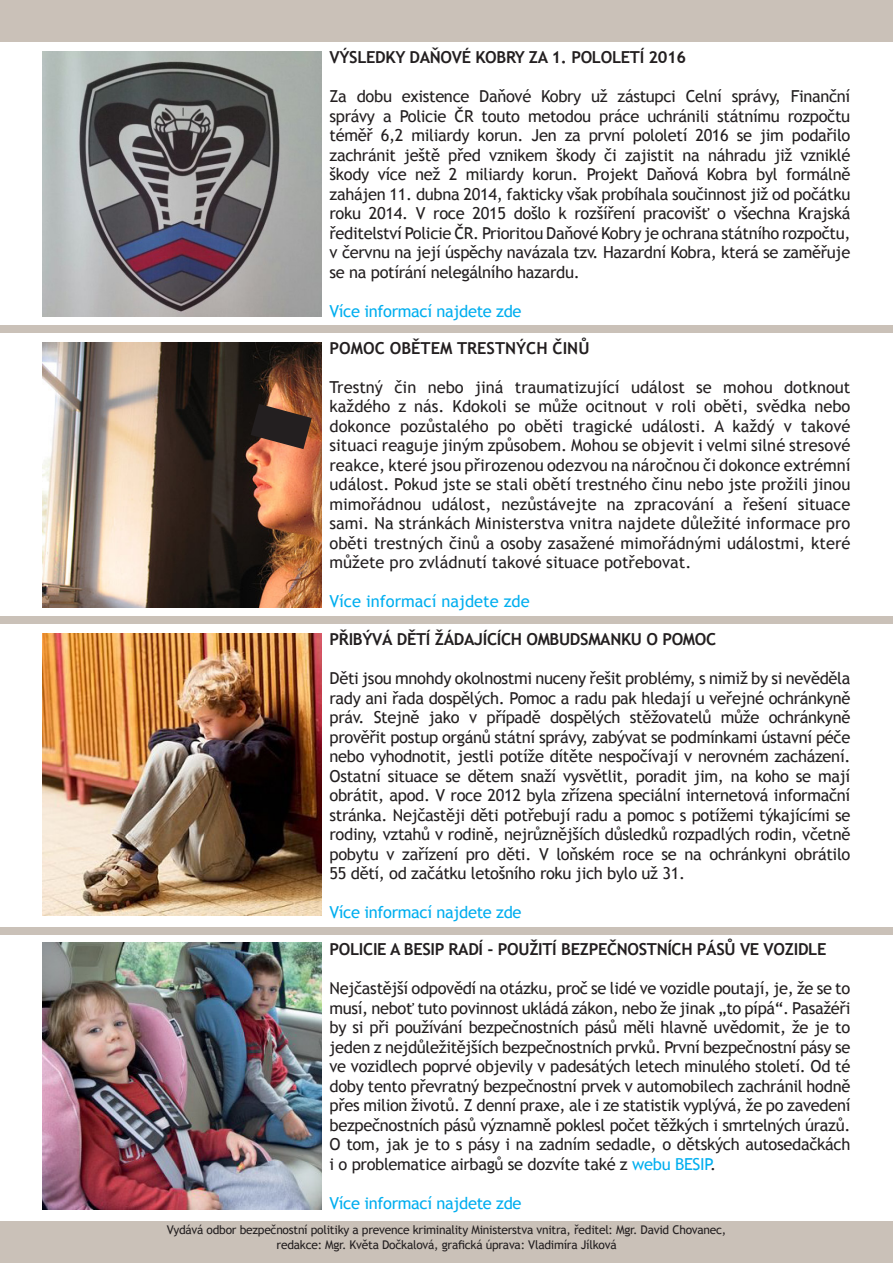
<style>
.page{position:relative;width:893px;height:1263px;background:#cac1b8}
.page>*{position:absolute;margin:0;border:0;box-sizing:border-box;transform-origin:0 0}
.Normální{font:16.5px/19.5px "Trebuchet MS";letter-spacing:-.02em;color:#231f20;text-align:justify}
.Normální-2{font:700 16.5px "Trebuchet MS";letter-spacing:-.02em;color:#231f20}
.Normální-3{font:16.5px "Trebuchet MS";letter-spacing:-.02em;color:#00aeef}
.Normální-4{font:700 16.5px "Trebuchet MS";color:#231f20}
.Normální-5{font:16.5px "Trebuchet MS";color:#00aeef}
.Normální-6{font:12px "Trebuchet MS";letter-spacing:-.02em;color:#231f20}
.s1{color:#00aeef}
</style>
<div class="page">
<div style="left:0;top:333px;width:893px;height:283px;background:#fff"></div>
<div style="left:0;top:624px;width:893px;height:303px;background:#fff"></div>
<img style="left:43px;top:343px;width:278px;height:264px">
<div style="left:0;top:43px;width:893px;height:282px;background:#fff"></div>
<img style="left:43px;top:51px;width:278px;height:265px">
<div style="left:0;top:935px;width:893px;height:285px;background:#fff"></div>
<img style="left:43px;top:942px;width:278px;height:268px">
<img style="left:43px;top:634px;width:278px;height:282px">
<svg style="left:251px;top:404px;width:61px;height:45px;background:#54382c"></svg>
<p class="Normální-2" style="left:330px;top:47px;width:358px">VÝSLEDKY DAŇOVÉ KOBRY ZA 1. POLOLETÍ 2016</p>
<p class="Normální" style="left:330px;top:87px;width:522px">Za dobu existence Daňové Kobry už zástupci Celní správy, Finanční správy a Policie ČR touto metodou práce uchránili státnímu rozpočtu téměř 6,2 miliardy korun. Jen za první pololetí 2016 se jim podařilo zachránit ještě před vznikem škody či zajistit na náhradu již vzniklé škody více než 2 miliardy korun. Projekt Daňová Kobra byl formálně zahájen 11. dubna 2014, fakticky však probíhala součinnost již od počátku roku 2014. V roce 2015 došlo k rozšíření pracovišť o všechna Krajská ředitelství Policie ČR. Prioritou Daňové Kobry je ochrana státního rozpočtu, v červnu na její úspěchy navázala tzv. Hazardní Kobra, která se zaměřuje se na potírání nelegálního hazardu.</p>
<p class="Normální-3" style="left:330px;top:301px;width:193px">Více informací najdete zde</p>
<p class="Normální-4" style="left:330px;top:338px;width:261px">POMOC OBĚTEM TRESTNÝCH ČINŮ</p>
<p class="Normální" style="left:330px;top:378px;width:522px">Trestný čin nebo jiná traumatizující událost se mohou dotknout každého z nás. Kdokoli se může ocitnout v roli oběti, svědka nebo dokonce pozůstalého po oběti tragické události. A každý v takové situaci reaguje jiným způsobem. Mohou se objevit i velmi silné stresové reakce, které jsou přirozenou odezvou na náročnou či dokonce extrémní událost. Pokud jste se stali obětí trestného činu nebo jste prožili jinou mimořádnou událost, nezůstávejte na zpracování a řešení situace sami. Na stránkách Ministerstva vnitra najdete důležité informace pro oběti trestných činů a osoby zasažené mimořádnými událostmi, které můžete pro zvládnutí takové situace potřebovat.</p>
<p class="Normální-5" style="left:330px;top:592px;width:202px">Více informací najdete zde</p>
<p class="Normální-2" style="left:330px;top:629px;width:388px">PŘIBÝVÁ DĚTÍ ŽÁDAJÍCÍCH OMBUDSMANKU O POMOC</p>
<p class="Normální" style="left:330px;top:669px;width:522px">Děti jsou mnohdy okolnostmi nuceny řešit problémy, s nimiž by si nevěděla rady ani řada dospělých. Pomoc a radu pak hledají u veřejné ochránkyně práv. Stejně jako v případě dospělých stěžovatelů může ochránkyně prověřit postup orgánů státní správy, zabývat se podmínkami ústavní péče nebo vyhodnotit, jestli potíže dítěte nespočívají v nerovném zacházení.<br>Ostatní situace se dětem snaží vysvětlit, poradit jim, na koho se mají obrátit, apod. V roce 2012 byla zřízena speciální internetová informační stránka. Nejčastěji děti potřebují radu a pomoc s potížemi týkajícími se rodiny, vztahů v rodině, nejrůznějších důsledků rozpadlých rodin, včetně pobytu v zařízení pro děti. V loňském roce se na ochránkyni obrátilo 55 dětí, od začátku letošního roku jich bylo už 31.</p>
<p class="Normální-3" style="left:330px;top:903px;width:193px">Více informací najdete zde</p>
<p class="Normální-2" style="left:330px;top:939px;width:498px">POLICIE A BESIP RADÍ - POUŽITÍ BEZPEČNOSTNÍCH PÁSŮ VE VOZIDLE</p>
<p class="Normální" style="left:330px;top:979px;width:522px">Nejčastější odpovědí na otázku, proč se lidé ve vozidle poutají, je, že se to musí, neboť tuto povinnost ukládá zákon, nebo že jinak „to pípá“. Pasažéři by si při používání bezpečnostních pásů měli hlavně uvědomit, že je to jeden z nejdůležitějších bezpečnostních prvků. První bezpečnostní pásy se ve vozidlech poprvé objevily v padesátých letech minulého století. Od té doby tento převratný bezpečnostní prvek v automobilech zachránil hodně přes milion životů. Z denní praxe, ale i ze statistik vyplývá, že po zavedení bezpečnostních pásů významně poklesl počet těžkých i smrtelných úrazů.<br>O tom, jak je to s pásy i na zadním sedadle, o dětských autosedačkách i o problematice airbagů se dozvíte také z <span class="s1">webu BESIP</span>.</p>
<p class="Normální-3" style="left:330px;top:1193px;width:193px">Více informací najdete zde</p>
<p class="Normální-6" style="left:167px;top:1222px;width:561px">Vydává odbor bezpečnostní politiky a prevence kriminality Ministerstva vnitra, ředitel: Mgr. David Chovanec,</p>
<p class="Normální-6" style="left:277px;top:1237px;width:342px">redakce: Mgr. Květa Dočkalová, grafická úprava: Vladimíra Jílková</p>
</div>
